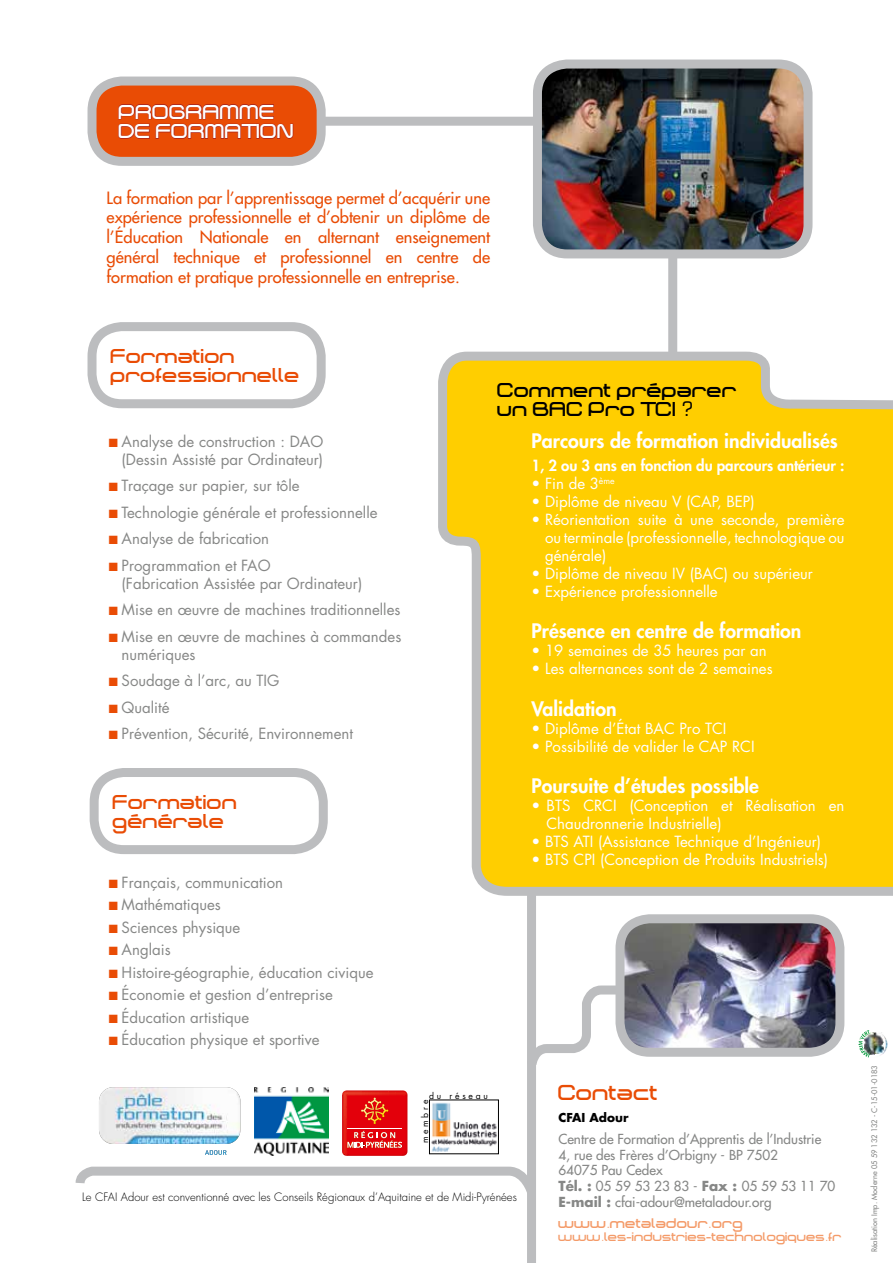
<style>
.page{position:relative;width:893px;height:1263px;background:#fff}
.page>*{position:absolute;margin:0;border:0;box-sizing:border-box;transform-origin:0 0}
.t1{font:21px "Dekers Bold";color:#e94c05}
.t2{font:800 19.5px "Futura";color:#fff}
.t3{font:19.5px/19.5px "Dekers Bold";color:#e94c05}
.t4{font:19.5px/19.5px "Dekers Bold";color:#000}
.t5{font:19.5px/19.5px "Dekers Bold";color:#fff}
.t6{font:16.5px/19.8px "Futura";color:#e94c05;text-align:justify}
.t7{font:15px/18px "Futura";color:#868786}
.t8{font:15px/18px "Futura";color:#fff;text-align:justify}
.t9{font:800 15px "Futura";color:#fff}
.t10{font:13.5px/15.8px "Futura";color:#868786}
.t11{font:13.5px "Dekers Bold";color:#f49b69}
.t12{font:12px "Dekers Bold";color:#f49b69}
.t13{font:700 12px "Futura";color:#000}
.t14{font:300 11.25px "Futura";color:#000}
.t15{font:8.55px "Futura";letter-spacing:.32em;color:#000}
.t16{font:7.5px "Futura";color:#868786}
.s1{color:#e94c05}
.s2{font-family:"Eurostile"}
.s3{font-weight:700}
.s4{font-family:"Eurostile";font-stretch:condensed}
</style>
<div class="page">
<div style="left:527px;top:803px;width:9px;height:460px;background:#bcbdbf"></div>
<div style="left:155px;top:117px;width:468px;height:9px;background:#bcbdbf"></div>
<div style="left:668px;top:156px;width:9px;height:468px;background:#bcbdbf"></div>
<div style="left:92px;top:81px;width:229px;height:80px;background:#e94c05;border-radius:30px"></div>
<div style="left:88px;top:77px;width:238px;height:89px;border:9px solid #bcbdbf;border-radius:30px"></div>
<svg style="left:118px;top:104px;width:175px;height:35px"></svg>
<div style="left:88px;top:322px;width:238px;height:86px;border:9px solid #bcbdbf;border-radius:30px"></div>
<img style="left:543px;top:70px;width:259px;height:178px">
<div style="left:533px;top:60px;width:279px;height:198px;border:9px solid #bcbdbf;border-radius:30px"></div>
<div style="left:90px;top:768px;width:238px;height:86px;border:9px solid #bcbdbf;border-radius:30px"></div>
<svg style="left:438px;top:347px;width:455px;height:549px;background:#fbd11e"></svg>
<svg style="left:536px;top:985px;width:79px;height:80px"></svg>
<svg style="left:75px;top:1166px;width:452px;height:26px"></svg>
<img style="left:255px;top:1087px;width:73px;height:68px">
<svg style="left:342px;top:1090px;width:65px;height:66px;background:#e32524"></svg>
<img style="left:625px;top:924px;width:209px;height:123px">
<div style="left:615px;top:914px;width:229px;height:143px;border:9px solid #bcbdbf;border-radius:30px"></div>
<svg style="left:859px;top:1030px;width:28px;height:27px"></svg>
<img style="left:99px;top:1087px;width:141px;height:68px">
<img style="left:431px;top:1102px;width:66px;height:50px">
<div style="left:429px;top:1100px;width:70px;height:54px;border:1px solid #000"></div>
<h2 class="t5" style="left:119px;top:103px;width:177px">PROGRAMME<br>DE FORMATION</h2>
<p class="t6" style="left:107px;top:187px;width:385px">La formation par l’apprentissage permet d’acquérir une expérience professionnelle et d’obtenir un diplôme de l’Éducation Nationale en alternant enseignement général technique et professionnel en centre de formation et pratique professionnelle en entreprise.</p>
<h2 class="t3" style="left:111px;top:347px;width:191px">Formation professionnelle</h2>
<p class="t7" style="left:109px;top:432px;width:216px;text-align:right"><span class="s1">■</span> Analyse de construction : DAO (Dessin Assisté par Ordinateur)</p>
<p class="t7" style="left:109px;top:476px;width:192px"><span class="s1">■</span> Traçage sur papier, sur tôle</p>
<p class="t7" style="left:109px;top:503px;width:270px"><span class="s1">■</span> Technologie générale et professionnelle</p>
<p class="t7" style="left:109px;top:529px;width:162px"><span class="s1">■</span> Analyse de fabrication</p>
<p class="t7" style="left:122px;top:556px;width:242px;text-indent:-13px"><span class="s1">■</span> Programmation et FAO<br>(Fabrication Assistée par Ordinateur)</p>
<p class="t7" style="left:109px;top:600px;width:293px"><span class="s1">■</span> Mise en œuvre de machines traditionnelles</p>
<p class="t7" style="left:122px;top:627px;width:281px;text-indent:-13px"><span class="s1">■</span> Mise en œuvre de machines à commandes numériques</p>
<p class="t7" style="left:109px;top:671px;width:172px"><span class="s1">■</span> Soudage à l’arc, au TIG</p>
<p class="t7" style="left:109px;top:698px;width:62px"><span class="s1">■</span> Qualité</p>
<p class="t7" style="left:109px;top:724px;width:246px"><span class="s1">■</span> Prévention, Sécurité, Environnement</p>
<h2 class="t3" style="left:113px;top:793px;width:126px">Formation générale</h2>
<p class="t7" style="left:109px;top:873px;width:176px"><span class="s1">■</span> Français, communication</p>
<p class="t7" style="left:109px;top:895px;width:114px"><span class="s1">■</span> Mathématiques</p>
<p class="t7" style="left:109px;top:918px;width:133px"><span class="s1">■</span> Sciences physique</p>
<p class="t7" style="left:109px;top:940px;width:63px"><span class="s1">■</span> Anglais</p>
<p class="t7" style="left:109px;top:963px;width:266px"><span class="s1">■</span> Histoire-géographie, éducation civique</p>
<p class="t7" style="left:109px;top:985px;width:226px"><span class="s1">■</span> Économie et gestion d’entreprise</p>
<p class="t7" style="left:109px;top:1008px;width:142px"><span class="s1">■</span> Éducation artistique</p>
<p class="t7" style="left:109px;top:1030px;width:212px"><span class="s1">■</span> Éducation physique et sportive</p>
<h2 class="t4" style="left:497px;top:381px;width:241px">Comment préparer un BAC Pro TCI <span class="s2">?</span></h2>
<h2 class="t2" style="left:531px;top:427px;width:308px">Parcours de formation individualisés</h2>
<p class="t9" style="left:531px;top:455px;width:314px">1, 2 ou 3 ans en fonction du parcours antérieur :</p>
<p class="t8" style="left:531px;top:474px;width:85px">• Fin de 3<sup>ème</sup></p>
<p class="t8" style="left:531px;top:492px;width:225px">• Diplôme de niveau V (CAP, BEP)</p>
<p class="t8" style="left:545px;top:510px;width:301px;text-indent:-14px">• Réorientation suite à une seconde, première ou terminale (professionnelle, technologique ou générale)</p>
<p class="t8" style="left:531px;top:564px;width:283px">• Diplôme de niveau IV (BAC) ou supérieur</p>
<p class="t8" style="left:531px;top:582px;width:188px">• Expérience professionnelle</p>
<h2 class="t2" style="left:531px;top:618px;width:271px">Présence en centre de formation</h2>
<p class="t8" style="left:531px;top:642px;width:237px">• 19 semaines de 35 heures par an</p>
<p class="t8" style="left:531px;top:660px;width:243px">• Les alternances sont de 2 semaines</p>
<h2 class="t2" style="left:531px;top:696px;width:87px">Validation</h2>
<p class="t8" style="left:531px;top:719px;width:196px">• Diplôme d’État BAC Pro TCI</p>
<p class="t8" style="left:531px;top:737px;width:225px">• Possibilité de valider le CAP RCI</p>
<h2 class="t2" style="left:531px;top:773px;width:229px">Poursuite d’études possible</h2>
<p class="t8" style="left:546px;top:796px;width:299px;text-indent:-15px">• BTS CRCI (Conception et Réalisation en<br>Chaudronnerie Industrielle)</p>
<p class="t8" style="left:531px;top:832px;width:291px">• BTS ATI (Assistance Technique d’Ingénieur)</p>
<p class="t8" style="left:531px;top:850px;width:298px">• BTS CPI (Conception de Produits Industriels)</p>
<p class="t15" style="left:429px;top:1090px;width:60px">du réseau</p>
<p class="t15" style="left:419px;top:1143px;width:45px;rotate:-90deg">membre</p>
<p class="t14" style="left:82px;top:1190px;width:436px">Le CFAI Adour est conventionné avec les Conseils Régionaux d’Aquitaine et de Midi-Pyrénées</p>
<h1 class="t1" style="left:558px;top:1081px;width:101px">Contact</h1>
<p class="t13" style="left:558px;top:1109px;width:71px">CFAI Adour</p>
<p class="t10" style="left:558px;top:1131px;width:278px">Centre de Formation d’Apprentis de l’Industrie 4, rue des Frères d’Orbigny - BP 7502<br>64075 Pau Cedex<br><span class="s3">Tél. :</span> 05 59 53 23 83 - <span class="s3">Fax :</span> 05 59 53 11 70<br><span class="s3">E-mail :</span> cfai-adour@metaladour.org</p>
<p class="t11" style="left:558px;top:1216px;width:186px">www<span class="s4">.</span>metaladour<span class="s4">.</span>org</p>
<p class="t12" style="left:558px;top:1230px;width:285px">www<span class="s4">.</span>les-industries-technologiques<span class="s4">.</span>fr</p>
<p class="t16" style="left:870px;top:1252px;width:188px;rotate:-90deg">Réalisation Imp. Moderne 05 59 132 132 - C-15-01-0183</p>
</div>
